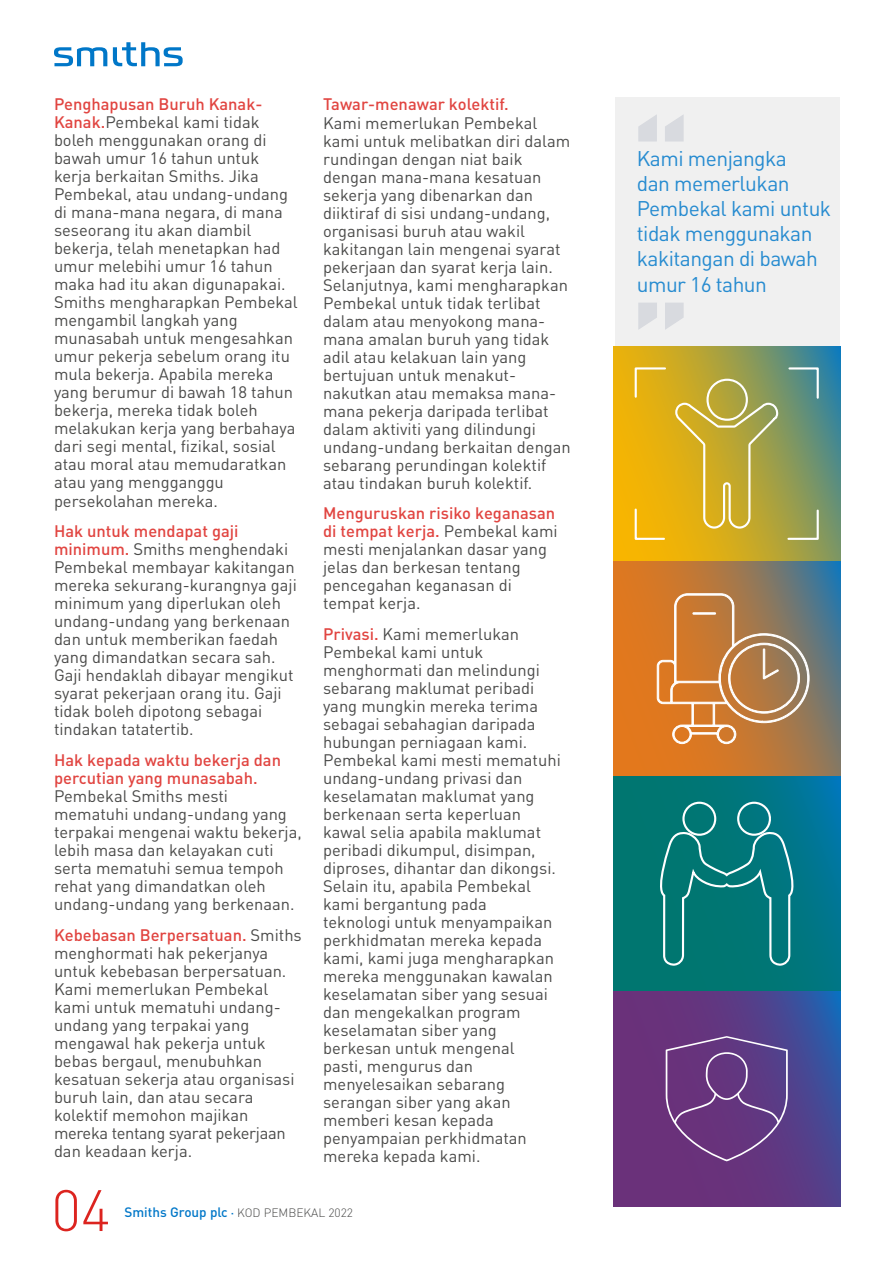
<style>
.page{position:relative;width:893px;height:1263px;background:#fff}
.page>*{position:absolute;margin:0;border:0;box-sizing:border-box;transform-origin:0 0}
.t1{font:300 57.45px "DIN Pro";color:#dc241f}
.t2{font:21px/25.2px "DIN Pro";letter-spacing:-.025em;color:#268bd0}
.t3{font:16.5px/18px "DIN Pro";color:#4a4a49}
.t4{font:500 16.5px/18px "DIN Pro";color:#e14541}
.t5{font:300 12px "DIN";color:#4a4a49}
.s1{font-weight:500;color:#e14541}
.s2{font-family:"DIN Pro";font-weight:500;font-size:13.5px;color:#0077c8}
.s3{font-family:"DIN Pro";font-weight:500;color:#0077c8}
</style>
<div class="page">
<div style="left:615px;top:98px;width:225px;height:248px;background:#f0f0f0"></div>
<svg style="left:54px;top:47px;width:53px;height:19px"></svg>
<svg style="left:113px;top:42px;width:70px;height:24px"></svg>
<svg style="left:613px;top:346px;width:227px;height:215px;background:#afa23a"></svg>
<svg style="left:613px;top:561px;width:227px;height:215px;background:#af7742"></svg>
<svg style="left:613px;top:776px;width:227px;height:215px;background:#01767e"></svg>
<svg style="left:613px;top:991px;width:227px;height:215px;background:#5a3b85"></svg>
<svg style="left:674px;top:378px;width:106px;height:152px;background:#c3ad3f"></svg>
<svg style="left:656px;top:593px;width:154px;height:151px;background:#bf8753"></svg>
<div style="left:692px;top:612px;width:24px;height:2px;border:1px solid #fff"></div>
<div style="left:682px;top:802px;width:34px;height:34px;border:2px solid #fff;border-radius:50%"></div>
<div style="left:737px;top:802px;width:34px;height:34px;border:2px solid #fff;border-radius:50%"></div>
<svg style="left:655px;top:830px;width:144px;height:137px;background:#158181"></svg>
<svg style="left:666px;top:1036px;width:122px;height:125px;background:#6d4387"></svg>
<svg style="left:634px;top:366px;width:33px;height:33px"></svg>
<svg style="left:786px;top:508px;width:34px;height:33px"></svg>
<svg style="left:634px;top:507px;width:32px;height:34px"></svg>
<svg style="left:787px;top:366px;width:33px;height:34px"></svg>
<svg style="left:638px;top:115px;width:46px;height:26px"></svg>
<svg style="left:638px;top:303px;width:46px;height:27px"></svg>
<p class="t3" style="left:54px;top:95px;width:245px"><span class="s1">Penghapusan Buruh Kanak-<br>Kanak.</span>Pembekal kami tidak boleh menggunakan orang di bawah umur 16 tahun untuk kerja berkaitan Smiths. Jika<br>Pembekal, atau undang-undang di mana-mana negara, di mana seseorang itu akan diambil bekerja, telah menetapkan had umur melebihi umur 16 tahun maka had itu akan digunapakai.<br>Smiths mengharapkan Pembekal mengambil langkah yang munasabah untuk mengesahkan umur pekerja sebelum orang itu mula bekerja. Apabila mereka yang berumur di bawah 18 tahun bekerja, mereka tidak boleh melakukan kerja yang berbahaya dari segi mental, fizikal, sosial atau moral atau memudaratkan atau yang mengganggu persekolahan mereka.</p>
<p class="t3" style="left:54px;top:522px;width:244px"><span class="s1">Hak untuk mendapat gaji minimum.</span> Smiths menghendaki<br>Pembekal membayar kakitangan mereka sekurang-kurangnya gaji minimum yang diperlukan oleh undang-undang yang berkenaan dan untuk memberikan faedah yang dimandatkan secara sah.<br>Gaji hendaklah dibayar mengikut syarat pekerjaan orang itu. Gaji tidak boleh dipotong sebagai tindakan tatatertib.</p>
<p class="t4" style="left:54px;top:750px;width:229px">Hak kepada waktu bekerja dan percutian yang munasabah.</p>
<p class="t3" style="left:54px;top:786px;width:249px">Pembekal Smiths mesti mematuhi undang-undang yang terpakai mengenai waktu bekerja, lebih masa dan kelayakan cuti serta mematuhi semua tempoh rehat yang dimandatkan oleh undang-undang yang berkenaan.</p>
<p class="t3" style="left:54px;top:925px;width:249px"><span class="s1">Kebebasan Berpersatuan.</span> Smiths menghormati hak pekerjanya untuk kebebasan berpersatuan.<br>Kami memerlukan Pembekal kami untuk mematuhi undang&shy;undang yang terpakai yang mengawal hak pekerja untuk bebas bergaul, menubuhkan kesatuan sekerja atau organisasi buruh lain, dan atau secara kolektif memohon majikan mereka tentang syarat pekerjaan dan keadaan kerja.</p>
<p class="t4" style="left:323px;top:95px;width:187px">Tawar-menawar kolektif.</p>
<p class="t3" style="left:323px;top:113px;width:249px">Kami memerlukan Pembekal kami untuk melibatkan diri dalam rundingan dengan niat baik dengan mana-mana kesatuan sekerja yang dibenarkan dan diiktiraf di sisi undang-undang, organisasi buruh atau wakil kakitangan lain mengenai syarat pekerjaan dan syarat kerja lain.<br>Selanjutnya, kami mengharapkan<br>Pembekal untuk tidak terlibat dalam atau menyokong mana&shy;mana amalan buruh yang tidak adil atau kelakuan lain yang bertujuan untuk menakut&shy;nakutkan atau memaksa mana&shy;mana pekerja daripada terlibat dalam aktiviti yang dilindungi undang-undang berkaitan dengan sebarang perundingan kolektif atau tindakan buruh kolektif.</p>
<p class="t3" style="left:323px;top:504px;width:236px"><span class="s1">Menguruskan risiko keganasan di tempat kerja.</span> Pembekal kami mesti menjalankan dasar yang jelas dan berkesan tentang pencegahan keganasan di tempat kerja.</p>
<p class="t3" style="left:323px;top:624px;width:239px"><span class="s1">Privasi.</span> Kami memerlukan<br>Pembekal kami untuk menghormati dan melindungi sebarang maklumat peribadi yang mungkin mereka terima sebagai sebahagian daripada hubungan perniagaan kami.<br>Pembekal kami mesti mematuhi undang-undang privasi dan keselamatan maklumat yang berkenaan serta keperluan kawal selia apabila maklumat peribadi dikumpul, disimpan, diproses, dihantar dan dikongsi.<br>Selain itu, apabila Pembekal kami bergantung pada<br>teknologi untuk menyampaikan perkhidmatan mereka kepada kami, kami juga mengharapkan mereka menggunakan kawalan keselamatan siber yang sesuai dan mengekalkan program keselamatan siber yang berkesan untuk mengenal<br>pasti, mengurus dan menyelesaikan sebarang serangan siber yang akan memberi kesan kepada penyampaian perkhidmatan mereka kepada kami.</p>
<h1 class="t1" style="left:51px;top:1171px;width:61px">04</h1>
<p class="t5" style="left:124px;top:1205px;width:230px"><span class="s2">Smiths Group plc</span> <span class="s3">·</span> KOD PEMBEKAL 2022</p>
<p class="t2" style="left:637px;top:144px;width:196px">Kami menjangka<br>dan memerlukan<br>Pembekal kami untuk tidak menggunakan kakitangan di bawah umur 16 tahun</p>
</div>
